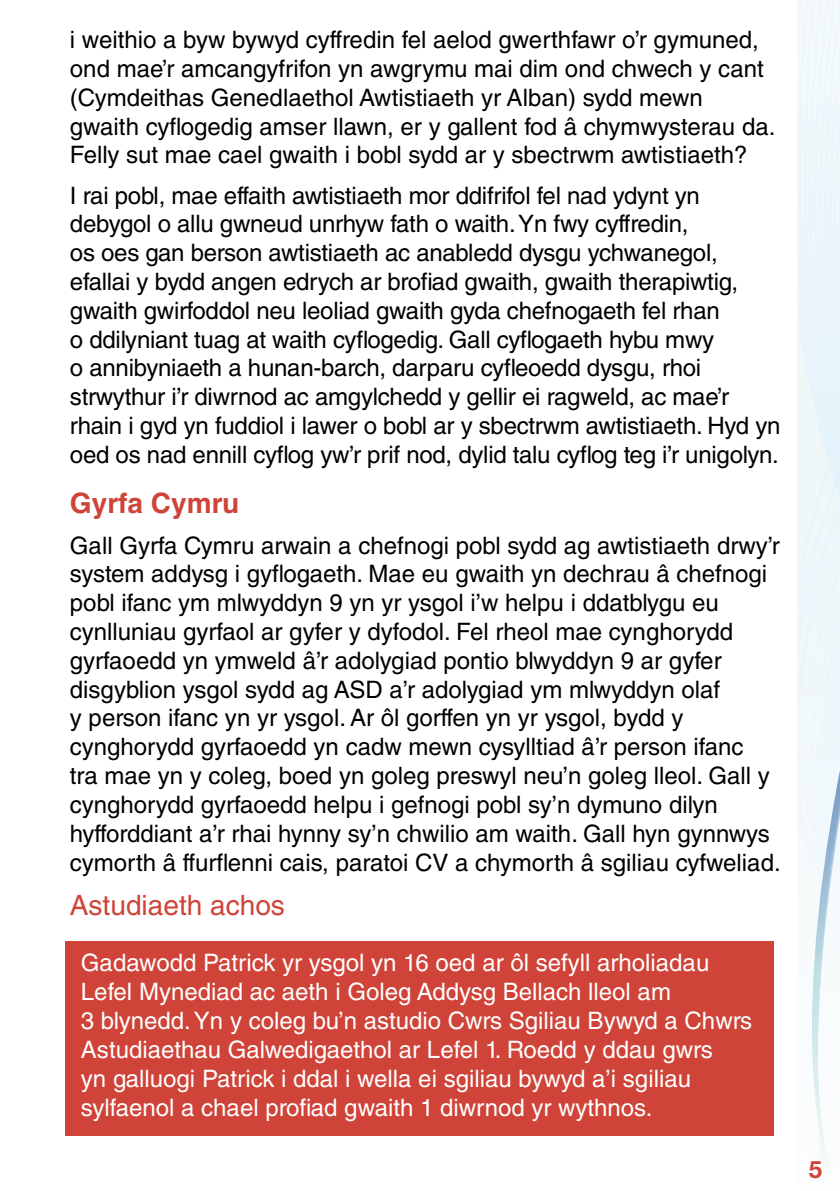
<style>
.page{position:relative;width:840px;height:1191px;background:#fff}
.page>*{position:absolute;margin:0;border:0;box-sizing:border-box;transform-origin:0 0}
.t1{font:28px "Helvetica LT Std";color:#cf4338}
.t2{font:700 28px "Helvetica LT Std";color:#cf4338}
.t3{font:24px/28.8px "Helvetica LT Std";color:#000}
.t4{font:24px/28.8px "Helvetica LT Std";color:#fff}
.t5{font:700 24px "Helvetica Neue LT Std";color:#cf4338}
</style>
<div class="page">
<svg style="left:797px;top:0;width:42px;height:1163px"></svg>
<div style="left:66px;top:941px;width:707px;height:194px;background:#cf4338"></div>
<p class="t3" style="left:70px;top:25px;width:706px">i weithio a byw bywyd cyffredin fel aelod gwerthfawr o’r gymuned, ond mae’r amcangyfrifon yn awgrymu mai dim ond chwech y cant (Cymdeithas Genedlaethol Awtistiaeth yr Alban) sydd mewn gwaith cyflogedig amser llawn, er y gallent fod â chymwysterau da.<br>Felly sut mae cael gwaith i bobl sydd ar y sbectrwm awtistiaeth?</p>
<p class="t3" style="left:70px;top:181px;width:711px">I rai pobl, mae effaith awtistiaeth mor ddifrifol fel nad ydynt yn debygol o allu gwneud unrhyw fath o waith. Yn fwy cyffredin,<br>os oes gan berson awtistiaeth ac anabledd dysgu ychwanegol, efallai y bydd angen edrych ar brofiad gwaith, gwaith therapiwtig, gwaith gwirfoddol neu leoliad gwaith gyda chefnogaeth fel rhan<br>o ddilyniant tuag at waith cyflogedig. Gall cyflogaeth hybu mwy<br>o annibyniaeth a hunan-barch, darparu cyfleoedd dysgu, rhoi strwythur i’r diwrnod ac amgylchedd y gellir ei ragweld, ac mae’r rhain i gyd yn fuddiol i lawer o bobl ar y sbectrwm awtistiaeth. Hyd yn oed os nad ennill cyflog yw’r prif nod, dylid talu cyflog teg i’r unigolyn.</p>
<p class="t2" style="left:70px;top:486px;width:171px">Gyrfa Cymru</p>
<p class="t3" style="left:70px;top:531px;width:711px">Gall Gyrfa Cymru arwain a chefnogi pobl sydd ag awtistiaeth drwy’r system addysg i gyflogaeth. Mae eu gwaith yn dechrau â chefnogi pobl ifanc ym mlwyddyn 9 yn yr ysgol i’w helpu i ddatblygu eu cynlluniau gyrfaol ar gyfer y dyfodol. Fel rheol mae cynghorydd gyrfaoedd yn ymweld â’r adolygiad pontio blwyddyn 9 ar gyfer disgyblion ysgol sydd ag ASD a’r adolygiad ym mlwyddyn olaf<br>y person ifanc yn yr ysgol. Ar ôl gorffen yn yr ysgol, bydd y cynghorydd gyrfaoedd yn cadw mewn cysylltiad â’r person ifanc<br>tra mae yn y coleg, boed yn goleg preswyl neu’n goleg lleol. Gall y cynghorydd gyrfaoedd helpu i gefnogi pobl sy’n dymuno dilyn hyfforddiant a’r rhai hynny sy’n chwilio am waith. Gall hyn gynnwys cymorth â ffurflenni cais, paratoi CV a chymorth â sgiliau cyfweliad.</p>
<p class="t1" style="left:70px;top:889px;width:216px">Astudiaeth achos</p>
<p class="t4" style="left:81px;top:948px;width:672px">Gadawodd Patrick yr ysgol yn 16 oed ar ôl sefyll arholiadau Lefel Mynediad ac aeth i Goleg Addysg Bellach lleol am<br>3 blynedd. Yn y coleg bu’n astudio Cwrs Sgiliau Bywyd a Chwrs Astudiaethau Galwedigaethol ar Lefel 1. Roedd y ddau gwrs<br>yn galluogi Patrick i ddal i wella ei sgiliau bywyd a’i sgiliau sylfaenol a chael profiad gwaith 1 diwrnod yr wythnos.</p>
<p class="t5" style="left:808px;top:1155px;width:15px">5</p>
</div>
